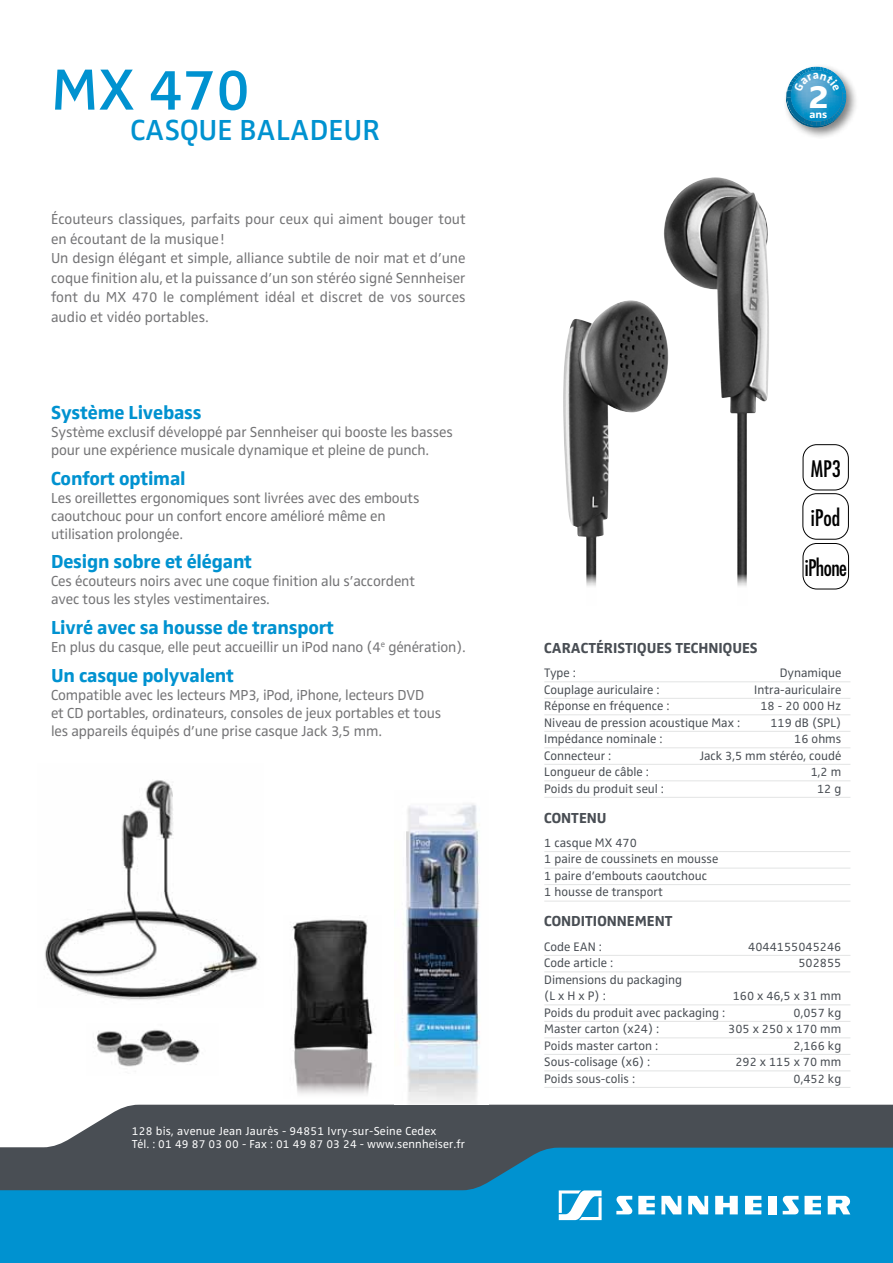
<style>
.page{position:relative;width:893px;height:1263px;background:#fff}
.page>*{position:absolute;margin:0;border:0;box-sizing:border-box;transform-origin:0 0}
.t1{font:600 60px "Sennheiser";color:#0092d0}
.t2{font:700 33.75px "Sennheiser";color:#fff;scale:1.17 1}
.t3{font:600 30px "Sennheiser";color:#0092d0}
.t4{font:condensed 22.35px "Futura Std";letter-spacing:-.025em;color:#000}
.t5{font:condensed 22.2px "Futura Std";color:#000}
.t6{font:700 19.5px "Sennheiser";letter-spacing:-.01em;color:#0092d0}
.t7{font:15px/18px "Sennheiser";letter-spacing:-.01em;color:#747476}
.t8{font:700 15px "Sennheiser";color:#494e54}
.t9{font:12.75px/16.5px "Sennheiser";color:#494e54}
.t10{font:12px/13.5px "Sennheiser";letter-spacing:.02em;color:#fff}
.t11{font:700 10.65px "Sennheiser";color:#fff;scale:1.07 1}
</style>
<div class="page">
<img style="left:563px;top:177px;width:206px;height:398px">
<div style="left:48px;top:1105px;width:845px;height:42px;background:#494e54"></div>
<svg style="left:0;top:1147px;width:893px;height:116px;fill:#0092d0"></svg>
<svg style="left:559px;top:1190px;width:43px;height:30px"></svg>
<svg style="left:828px;top:1196px;width:22px;height:18px"></svg>
<svg style="left:638px;top:1196px;width:17px;height:18px"></svg>
<svg style="left:661px;top:1196px;width:20px;height:18px"></svg>
<svg style="left:715px;top:1196px;width:23px;height:18px"></svg>
<svg style="left:688px;top:1196px;width:20px;height:18px"></svg>
<div style="left:768px;top:1196px;width:8px;height:18px;background:#fff"></div>
<svg style="left:745px;top:1196px;width:16px;height:18px"></svg>
<svg style="left:616px;top:1196px;width:16px;height:18px"></svg>
<svg style="left:783px;top:1196px;width:38px;height:18px"></svg>
<div style="left:803px;top:444px;width:46px;height:46px;border:1px solid #000;border-radius:14px"></div>
<div style="left:803px;top:543px;width:46px;height:46px;border:1px solid #000;border-radius:14px"></div>
<div style="left:803px;top:493px;width:46px;height:46px;border:1px solid #000;border-radius:14px"></div>
<div style="left:782px;top:62px;width:76px;height:77px;background:#000;opacity:.5"></div>
<img style="left:45px;top:780px;width:213px;height:220px">
<img style="left:95px;top:1029px;width:105px;height:38px">
<hr style="left:544px;top:681px;width:306px;height:1px;background:#e3e4e4">
<hr style="left:544px;top:698px;width:306px;height:1px;background:#e3e4e4">
<hr style="left:544px;top:714px;width:306px;height:1px;background:#e3e4e4">
<hr style="left:544px;top:731px;width:306px;height:1px;background:#e3e4e4">
<hr style="left:544px;top:747px;width:306px;height:1px;background:#e3e4e4">
<hr style="left:544px;top:764px;width:306px;height:1px;background:#e3e4e4">
<hr style="left:544px;top:780px;width:306px;height:1px;background:#e3e4e4">
<hr style="left:544px;top:797px;width:306px;height:1px;background:#e3e4e4">
<hr style="left:544px;top:851px;width:306px;height:1px;background:#e3e4e4">
<hr style="left:544px;top:868px;width:306px;height:1px;background:#e3e4e4">
<hr style="left:544px;top:884px;width:306px;height:1px;background:#e3e4e4">
<hr style="left:544px;top:901px;width:306px;height:1px;background:#e3e4e4">
<hr style="left:544px;top:955px;width:306px;height:1px;background:#e3e4e4">
<hr style="left:544px;top:971px;width:306px;height:1px;background:#e3e4e4">
<hr style="left:544px;top:1004px;width:306px;height:1px;background:#e3e4e4">
<hr style="left:544px;top:1021px;width:306px;height:1px;background:#e3e4e4">
<hr style="left:544px;top:1037px;width:306px;height:1px;background:#e3e4e4">
<hr style="left:544px;top:1054px;width:306px;height:1px;background:#e3e4e4">
<hr style="left:544px;top:1070px;width:306px;height:1px;background:#e3e4e4">
<hr style="left:544px;top:1087px;width:306px;height:1px;background:#e3e4e4">
<img style="left:292px;top:919px;width:81px;height:175px">
<img style="left:402px;top:804px;width:78px;height:300px">
<svg style="left:786px;top:67px;width:60px;height:61px"></svg>
<h1 class="t1" style="left:51px;top:55px;width:200px">MX 470</h1>
<h3 class="t3" style="left:130px;top:112px;width:251px">CASQUE BALADEUR</h3>
<p class="t7" style="left:51px;top:209px;width:416px;line-height:19.5px">Écouteurs classiques, parfaits pour ceux qui aiment bouger tout en écoutant de la musique !<br>Un design élégant et simple, alliance subtile de noir mat et d’une coque finition alu, et la puissance d’un son stéréo signé Sennheiser font du MX 470 le complément idéal et discret de vos sources audio et vidéo portables.</p>
<h3 class="t6" style="left:51px;top:401px;width:152px">Système Livebass</h3>
<p class="t7" style="left:51px;top:423px;width:403px">Système exclusif développé par Sennheiser qui booste les basses pour une expérience musicale dynamique et pleine de punch.</p>
<h3 class="t6" style="left:51px;top:466px;width:136px">Confort optimal</h3>
<p class="t7" style="left:51px;top:488px;width:370px">Les oreillettes ergonomiques sont livrées avec des embouts caoutchouc pour un confort encore amélioré même en utilisation prolongée.</p>
<h3 class="t6" style="left:51px;top:550px;width:203px">Design sobre et élégant</h3>
<p class="t7" style="left:51px;top:572px;width:365px">Ces écouteurs noirs avec une coque finition alu s’accordent avec tous les styles vestimentaires.</p>
<h3 class="t6" style="left:51px;top:616px;width:284px">Livré avec sa housse de transport</h3>
<p class="t7" style="left:51px;top:638px;width:416px">En plus du casque, elle peut accueillir un iPod nano (4<sup>e</sup> génération).</p>
<h3 class="t6" style="left:51px;top:664px;width:185px">Un casque polyvalent</h3>
<p class="t7" style="left:51px;top:686px;width:392px">Compatible avec les lecteurs MP3, iPod, iPhone, lecteurs DVD<br>et CD portables, ordinateurs, consoles de jeux portables et tous les appareils équipés d’une prise casque Jack 3,5 mm.</p>
<p class="t10" style="left:132px;top:1124px;width:335px">128 bis, avenue Jean Jaurès - 94851 Ivry-sur-Seine Cedex<br>Tél. : 01 49 87 03 00 - Fax : 01 49 87 03 24 - www.sennheiser.fr</p>
<h2 class="t2" style="left:808px;top:76px;width:20px">2</h2>
<p class="t11" style="left:809px;top:108px;width:18px">ans</p>
<h3 class="t5" style="left:811px;top:455px;width:32px">MP3</h3>
<h3 class="t4" style="left:811px;top:504px;width:31px">iPod</h3>
<h3 class="t4" style="left:805px;top:554px;width:44px">iPhone</h3>
<p class="t8" style="left:544px;top:639px;width:214px">Caractéristiques techniques</p>
<p class="t9" style="left:544px;top:665px;width:33px">Type :</p>
<p class="t9" style="left:780px;top:665px;width:63px">Dynamique</p>
<p class="t9" style="left:544px;top:681px;width:117px">Couplage auriculaire :</p>
<p class="t9" style="left:754px;top:681px;width:89px">Intra-auriculaire</p>
<p class="t9" style="left:544px;top:698px;width:127px">Réponse en fréquence :</p>
<p class="t9" style="left:760px;top:698px;width:82px">18 - 20 000 Hz</p>
<p class="t9" style="left:544px;top:714px;width:197px">Niveau de pression acoustique Max :</p>
<p class="t9" style="left:770px;top:714px;width:72px">119 dB (SPL)</p>
<p class="t9" style="left:544px;top:731px;width:120px">Impédance nominale :</p>
<p class="t9" style="left:794px;top:731px;width:49px">16 ohms</p>
<p class="t9" style="left:544px;top:747px;width:68px">Connecteur :</p>
<p class="t9" style="left:700px;top:747px;width:143px">Jack 3,5 mm stéréo, coudé</p>
<p class="t9" style="left:544px;top:764px;width:106px">Longueur de câble :</p>
<p class="t9" style="left:811px;top:764px;width:32px">1,2 m</p>
<p class="t9" style="left:544px;top:780px;width:121px">Poids du produit seul :</p>
<p class="t9" style="left:817px;top:780px;width:26px">12 g</p>
<p class="t8" style="left:544px;top:809px;width:62px">Contenu</p>
<p class="t9" style="left:544px;top:834px;width:176px">1 casque MX 470<br>1 paire de coussinets en mousse<br>1 paire d’embouts caoutchouc<br>1 housse de transport</p>
<p class="t8" style="left:544px;top:912px;width:46px">CONDITIONNE</p>
<p class="t8" style="left:635px;top:912px;width:22px">MENT</p>
<p class="t9" style="left:544px;top:938px;width:59px">Code EAN :</p>
<p class="t9" style="left:748px;top:938px;width:95px">4044155045246</p>
<p class="t9" style="left:544px;top:955px;width:70px">Code article :</p>
<p class="t9" style="left:798px;top:955px;width:44px">502855</p>
<p class="t9" style="left:544px;top:971px;width:139px">Dimensions du packaging (L x H x P) :</p>
<p class="t9" style="left:733px;top:988px;width:110px">160 x 46,5 x 31 mm</p>
<p class="t9" style="left:544px;top:1004px;width:182px">Poids du produit avec packaging :</p>
<p class="t9" style="left:793px;top:1004px;width:49px">0,057 kg</p>
<p class="t9" style="left:544px;top:1021px;width:116px">Master carton (x24) :</p>
<p class="t9" style="left:728px;top:1021px;width:115px">305 x 250 x 170 mm</p>
<p class="t9" style="left:544px;top:1037px;width:115px">Poids master carton :</p>
<p class="t9" style="left:793px;top:1037px;width:49px">2,166 kg</p>
<p class="t9" style="left:544px;top:1054px;width:107px">Sous-colisage (x6) :</p>
<p class="t9" style="left:735px;top:1054px;width:107px">292 x 115 x 70 mm</p>
<p class="t9" style="left:544px;top:1070px;width:92px">Poids sous-colis :</p>
<p class="t9" style="left:793px;top:1070px;width:49px">0,452 kg</p>
</div>
